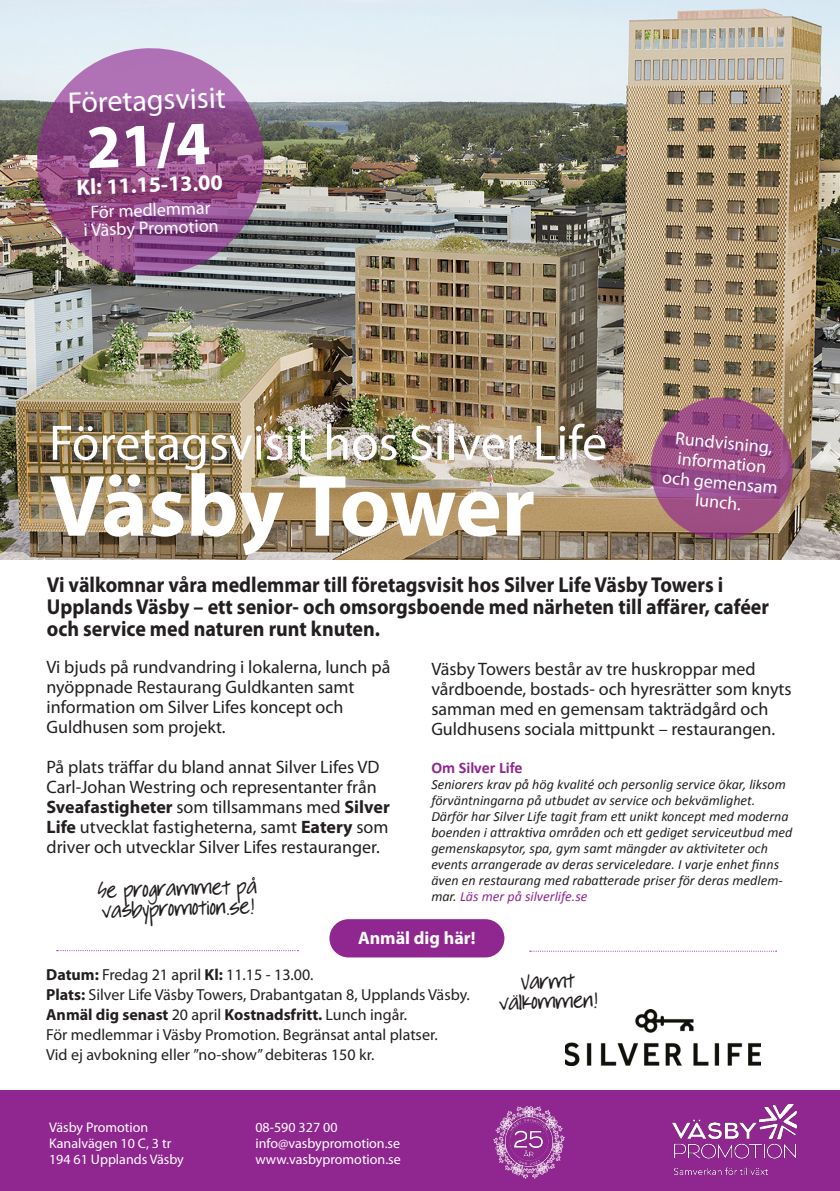
<style>
.page{position:relative;width:840px;height:1191px;background:#fff}
.page>*{position:absolute;margin:0;border:0;box-sizing:border-box;transform-origin:0 0}
.t1{font:700 88px "Myriad Pro";letter-spacing:-.01em;color:#fff}
.t2{font:700 62px "Myriad Pro";color:#fff}
.t3{font:50px "Myriad Pro";color:#fff}
.t4{font:30px "Myriad Pro";color:#fff}
.t5{font:700 22px "Myriad Pro";color:#fff}
.t6{font:700 21.6px/22px "Myriad Pro";color:#231f20;scale:.93 1}
.t7{font:18px/20px "Myriad Pro";color:#231f20;text-align:justify}
.t8{font:18px/20px "Myriad Pro";color:#fff;text-align:center}
.t9{font:18px/20px "DJB It's Our Choices";color:#231f20;text-align:center}
.t10{font:700 18px "Myriad Pro";color:#fff}
.t11{font:16px/20px "Myriad Pro";color:#231f20}
.t12{font:700 16px "Calibri";color:#90268f}
.t13{font:italic 14px/16px "Calibri";color:#231f20}
.t14{font:14px/16px "Myriad Pro";color:#fff}
.s1{font-weight:700}
.s2{color:#90268f}
</style>
<div class="page">
<img style="left:0;top:0;width:839px;height:559px">
<div style="left:0;top:1090px;width:839px;height:101px;background:#90268f"></div>
<img style="left:672px;top:1104px;width:123px;height:70px">
<img style="left:493px;top:1106px;width:71px;height:72px">
<img style="left:32px;top:44px;width:236px;height:236px">
<img style="left:647px;top:394px;width:148px;height:148px">
<div style="left:329px;top:919px;width:175px;height:38px;background:#90268f;border-radius:19px"></div>
<svg style="left:57px;top:950px;width:241px;height:1px"></svg>
<img style="left:565px;top:1009px;width:195px;height:56px">
<svg style="left:529px;top:950px;width:247px;height:1px"></svg>
<p class="t4" style="left:67px;top:84px;width:160px;rotate:-2deg">Företagsvisit</p>
<p class="t2" style="left:85px;top:107px;width:125px;rotate:-2deg">21/4</p>
<p class="t5" style="left:76px;top:173px;width:147px;rotate:-2deg">Kl: 11.15-13.00</p>
<p class="t8" style="left:83px;top:203px;width:136px;line-height:18px;rotate:-2deg">För medlemmar<br>i Väsby Promotion</p>
<p class="t3" style="left:49px;top:412px;width:559px">Företagsvisit hos Silver Life</p>
<p class="t1" style="left:49px;top:448px;width:487px">Väsby Tower</p>
<p class="t8" style="left:666px;top:427px;width:117px;rotate:5deg">Rundvisning, information och gemensam lunch.</p>
<p class="t6" style="left:47px;top:573px;width:728px">Vi välkomnar våra medlemmar till företagsvisit hos Silver Life Väsby Towers i</p>
<p class="t6" style="left:47px;top:595px;width:777px">Upplands Väsby – ett senior- och omsorgsboende med närheten till affärer, caféer och service med naturen runt knuten.</p>
<p class="t7" style="left:46px;top:656px;width:345px">Vi bjuds på rundvandring i lokalerna, lunch på</p>
<p class="t7" style="left:46px;top:676px;width:309px">nyöppnade Restaurang Guldkanten samt</p>
<p class="t7" style="left:46px;top:696px;width:298px">information om Silver Lifes koncept och</p>
<p class="t7" style="left:46px;top:716px;width:180px">Guldhusen som projekt.</p>
<p class="t7" style="left:46px;top:756px;width:334px">På plats träffar du bland annat Silver Lifes VD</p>
<p class="t7" style="left:46px;top:776px;width:331px">Carl-Johan Westring och representanter från</p>
<p class="t7" style="left:46px;top:796px;width:344px"><span class="s1">Sveafastigheter</span> som tillsammans med <span class="s1">Silver Life</span> utvecklat fastigheterna, samt <span class="s1">Eatery</span> som driver och utvecklar Silver Lifes restauranger.</p>
<p class="t9" style="left:97px;top:882px;width:161px;rotate:-2deg">Se programmet på</p>
<p class="t9" style="left:101px;top:902px;width:154px;rotate:-2deg">vasbypromotion.se!</p>
<p class="t7" style="left:431px;top:658px;width:325px">Väsby Towers består av tre huskroppar med</p>
<p class="t7" style="left:431px;top:678px;width:361px">vårdboende, bostads- och hyresrätter som knyts</p>
<p class="t7" style="left:431px;top:698px;width:345px">samman med en gemensam takträdgård och<br>Guldhusens sociala mittpunkt – restaurangen.</p>
<p class="t12" style="left:431px;top:756px;width:93px">Om Silver Life</p>
<p class="t13" style="left:431px;top:775px;width:362px">Seniorers krav på hög kvalité och personlig service ökar, liksom förväntningarna på utbudet av service och bekvämlighet.<br>Därför har Silver Life tagit fram ett unikt koncept med moderna boenden i attraktiva områden och ett gediget serviceutbud med gemenskapsytor, spa, gym samt mängder av aktiviteter och events arrangerade av deras serviceledare. I varje enhet finns även en restaurang med rabatterade priser för deras medlem&shy;mar. <span class="s2">Läs mer på silverlife.se</span></p>
<p class="t10" style="left:358px;top:926px;width:119px">Anmäl dig här!</p>
<p class="t11" style="left:46px;top:964px;width:269px"><span class="s1">Datum:</span> Fredag 21 april <span class="s1">Kl:</span> 11.15 - 13.00.</p>
<p class="t11" style="left:46px;top:984px;width:425px"><span class="s1">Plats:</span> Silver Life Väsby Towers, Drabantgatan 8, Upplands Väsby.<br><span class="s1">Anmäl dig senast</span> 20 april <span class="s1">Kostnadsfritt.</span> Lunch ingår.</p>
<p class="t11" style="left:46px;top:1024px;width:393px">För medlemmar i Väsby Promotion. Begränsat antal platser.<br>Vid ej avbokning eller ”no-show” debiteras 150 kr.</p>
<p class="t14" style="left:49px;top:1119px;width:101px">Väsby Promotion</p>
<p class="t14" style="left:49px;top:1135px;width:124px">Kanalvägen 10 C, 3 tr</p>
<p class="t14" style="left:49px;top:1151px;width:136px">194 61 Upplands Väsby</p>
<p class="t14" style="left:255px;top:1119px;width:147px">08-590 327 00 info@vasbypromotion.se www.vasbypromotion.se</p>
<p class="t9" style="left:498px;top:974px;width:100px;rotate:-2deg">Varmt välkommen!</p>
</div>
